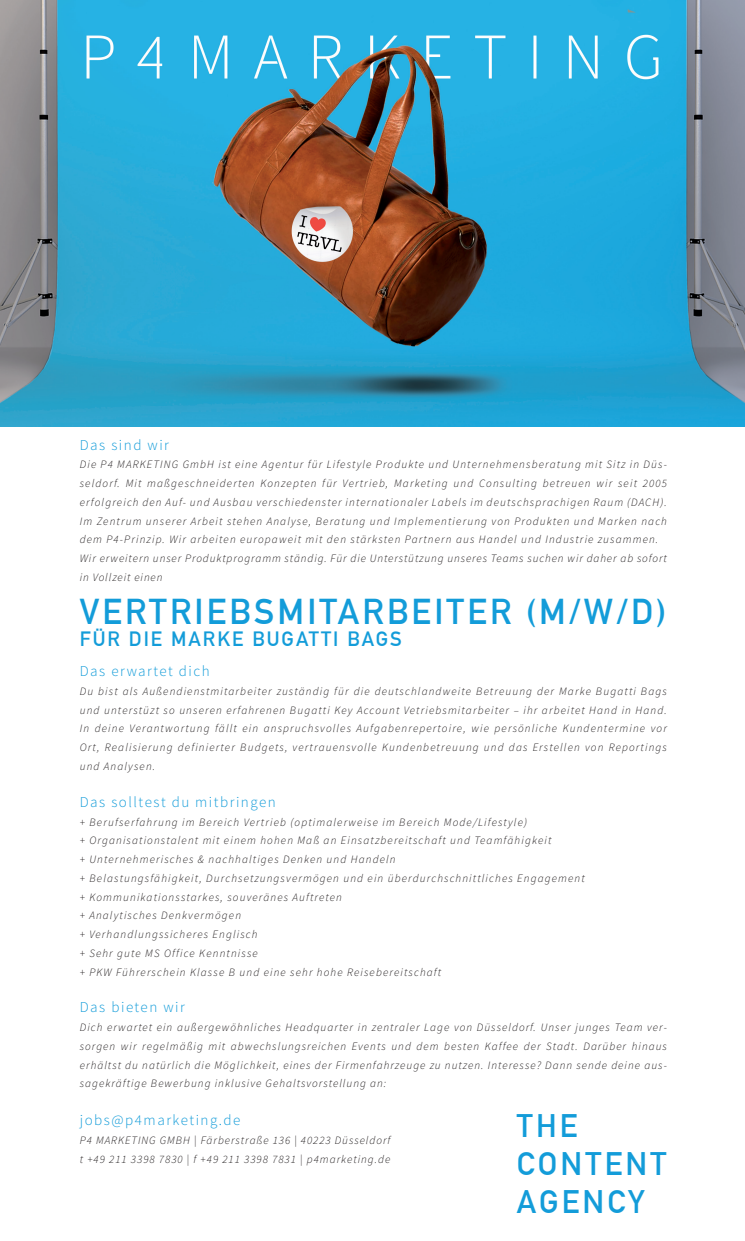
<style>
.page{position:relative;width:745px;height:1241px;background:#fff}
.page>*{position:absolute;margin:0;border:0;box-sizing:border-box;transform-origin:0 0}
.t1{font:700 35.12px "DIN Alternate";letter-spacing:.09em;color:#139cd9}
.t2{font:700 31.88px/38.2px "DIN Alternate";letter-spacing:.1em;color:#139cd9}
.t3{font:700 20.25px "DIN Alternate";letter-spacing:.1em;color:#139cd9}
.t4{font:300 15px "Source Sans Pro";letter-spacing:.1em;color:#139cd9}
.t5{font:italic 300 11.25px/18.8px "Source Sans Pro";letter-spacing:.1em;color:#231f20}
</style>
<div class="page">
<img style="left:0;top:0;width:744px;height:426px">
<h3 class="t4" style="left:80px;top:435px;width:91px">Das sind wir</h3>
<p class="t5" style="left:80px;top:455px;width:588px">Die P4 MARKETING GmbH ist eine Agentur für Lifestyle Produkte und Unternehmensberatung mit Sitz in Düs&shy;seldorf. Mit maßgeschneiderten Konzepten für Vertrieb, Marketing und Consulting betreuen wir seit 2005 erfolgreich den Auf- und Ausbau verschiedenster internationaler Labels im deutschsprachigen Raum (DACH).<br>Im Zentrum unserer Arbeit stehen Analyse, Beratung und Implementierung von Produkten und Marken nach dem P4-Prinzip. Wir arbeiten europaweit mit den stärksten Partnern aus Handel und Industrie zusammen.<br>Wir erweitern unser Produktprogramm ständig. Für die Unterstützung unseres Teams suchen wir daher ab sofort in Vollzeit einen</p>
<h1 class="t1" style="left:80px;top:585px;width:587px">VERTRIEBSMITARBEITER (M/W/D)</h1>
<h3 class="t3" style="left:80px;top:623px;width:323px">FÜR DIE MARKE BUGATTI BAGS</h3>
<h3 class="t4" style="left:80px;top:662px;width:131px">Das erwartet dich</h3>
<p class="t5" style="left:80px;top:681px;width:588px;text-align:justify">Du bist als Außendienstmitarbeiter zuständig für die deutschlandweite Betreuung der Marke Bugatti Bags und unterstüzt so unseren erfahrenen Bugatti Key Account Vetriebsmitarbeiter – ihr arbeitet Hand in Hand.<br>In deine Verantwortung fällt ein anspruchsvolles Aufgabenrepertoire, wie persönliche Kundentermine vor Ort, Realisierung definierter Budgets, vertrauensvolle Kundenbetreuung und das Erstellen von Reportings und Analysen.</p>
<h3 class="t4" style="left:80px;top:792px;width:197px">Das solltest du mitbringen</h3>
<p class="t5" style="left:80px;top:812px;width:506px">+ Berufserfahrung im Bereich Vertrieb (optimalerweise im Bereich Mode/Lifestyle)<br>+ Organisationstalent mit einem hohen Maß an Einsatzbereitschaft und Teamfähigkeit<br>+ Unternehmerisches &amp; nachhaltiges Denken und Handeln<br>+ Belastungsfähigkeit, Durchsetzungsvermögen und ein überdurchschnittliches Engagement + Kommunikationsstarkes, souveränes Auftreten<br>+ Analytisches Denkvermögen<br>+ Verhandlungssicheres Englisch<br>+ Sehr gute MS Office Kenntnisse<br>+ PKW Führerschein Klasse B und eine sehr hohe Reisebereitschaft</p>
<h3 class="t4" style="left:80px;top:998px;width:106px">Das bieten wir</h3>
<p class="t5" style="left:80px;top:1017px;width:588px;text-align:justify">Dich erwartet ein außergewöhnliches Headquarter in zentraler Lage von Düsseldorf. Unser junges Team ver&shy;sorgen wir regelmäßig mit abwechslungsreichen Events und dem besten Kaffee der Stadt. Darüber hinaus erhältst du natürlich die Möglichkeit, eines der Firmenfahrzeuge zu nutzen. Interesse? Dann sende deine aus&shy;sagekräftige Bewerbung inklusive Gehaltsvorstellung an:</p>
<h3 class="t4" style="left:80px;top:1110px;width:162px">jobs@p4marketing.de</h3>
<p class="t5" style="left:80px;top:1130px;width:312px">P4 MARKETING GMBH | Färberstraße 136 | 40223 Düsseldorf t +49 211 3398 7830 | f +49 211 3398 7831 | p4marketing.de</p>
<h2 class="t2" style="left:516px;top:1103px;width:151px">THE<br>CONTENT<br>AGENCY</h2>
</div>
